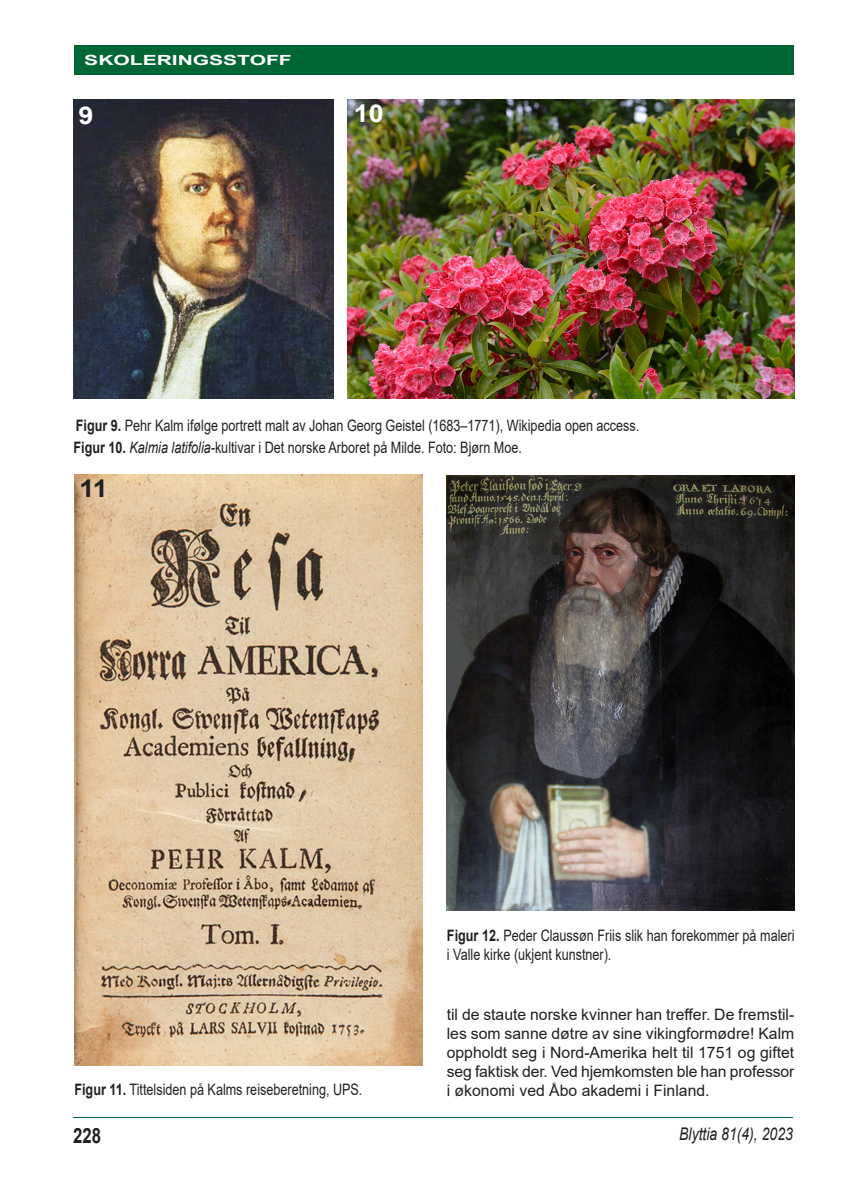
<style>
.page{position:relative;width:844px;height:1191px;background:#fff}
.page>*{position:absolute;margin:0;border:0;box-sizing:border-box;transform-origin:0 0}
.Småstykke_overskrift{font:700 24.5px "Arial";color:#fff;scale:1.1 1}
.Småstykke_overskrift-2{font:700 24.5px "Arial";color:#231f20;scale:1.1 1}
.t1{font:700 21px "Arial";color:#231f20;scale:.8 1}
.t2{font:italic 17.5px "Arial";color:#231f20;scale:.8 1}
._51_Figurtekst{font:15.75px/18.9px "Arial";color:#231f20;scale:.8 1}
._33_Artikkel_brødtek{font:15.75px/18.9px "Arial";color:#231f20;text-align:justify}
.t3{font:700 14px "Arial";color:#fff;scale:1.5 1}
.s1{font-weight:700}
.s2{font-style:italic}
</style>
<div class="page">
<hr style="left:73px;top:1117px;width:719px;height:1px;background:#063">
<img style="left:74px;top:474px;width:348px;height:591px">
<img style="left:73px;top:99px;width:261px;height:299px">
<img style="left:347px;top:99px;width:447px;height:299px">
<img style="left:446px;top:475px;width:348px;height:435px">
<div style="left:74px;top:45px;width:720px;height:29px;background:#063"></div>
<p class="t3" style="left:84px;top:50px;width:140px">SKOLERINGSSTOFF</p>
<p class="Småstykke_overskrift" style="left:78px;top:98px;width:15px">9</p>
<p class="Småstykke_overskrift" style="left:354px;top:96px;width:29px">10</p>
<p class="_51_Figurtekst" style="left:76px;top:416px;width:705px"><span class="s1">Figur 9.</span> Pehr Kalm ifølge portrett malt av Johan Georg Geistel (1683–1771), Wikipedia open access.</p>
<p class="_51_Figurtekst" style="left:73px;top:438px;width:562px"><span class="s1">Figur 10.</span> <span class="s2">Kalmia latifolia-</span>kultivar i Det norske Arboret på Milde. Foto: Bjørn Moe.</p>
<p class="Småstykke_overskrift-2" style="left:79px;top:471px;width:27px">11</p>
<p class="_51_Figurtekst" style="left:74px;top:1079px;width:361px"><span class="s1">Figur 11.</span> Tittelsiden på Kalms reiseberetning, UPS.</p>
<p class="_51_Figurtekst" style="left:447px;top:926px;width:436px"><span class="s1">Figur 12.</span> Peder Claussøn Friis slik han forekommer på maleri i Valle kirke (ukjent kunstner).</p>
<p class="_33_Artikkel_brødtek" style="left:446px;top:1004px;width:349px">til de staute norske kvinner han treffer. De fremstil&shy;les som sanne døtre av sine vikingformødre! Kalm oppholdt seg i Nord-Amerika helt til 1751 og giftet seg faktisk der. Ved hjemkomsten ble han professor i økonomi ved Åbo akademi i Finland.</p>
<h2 class="t1" style="left:73px;top:1120px;width:37px">228</h2>
<p class="t2" style="left:679px;top:1122px;width:144px">Blyttia 81(4), 2023</p>
</div>
